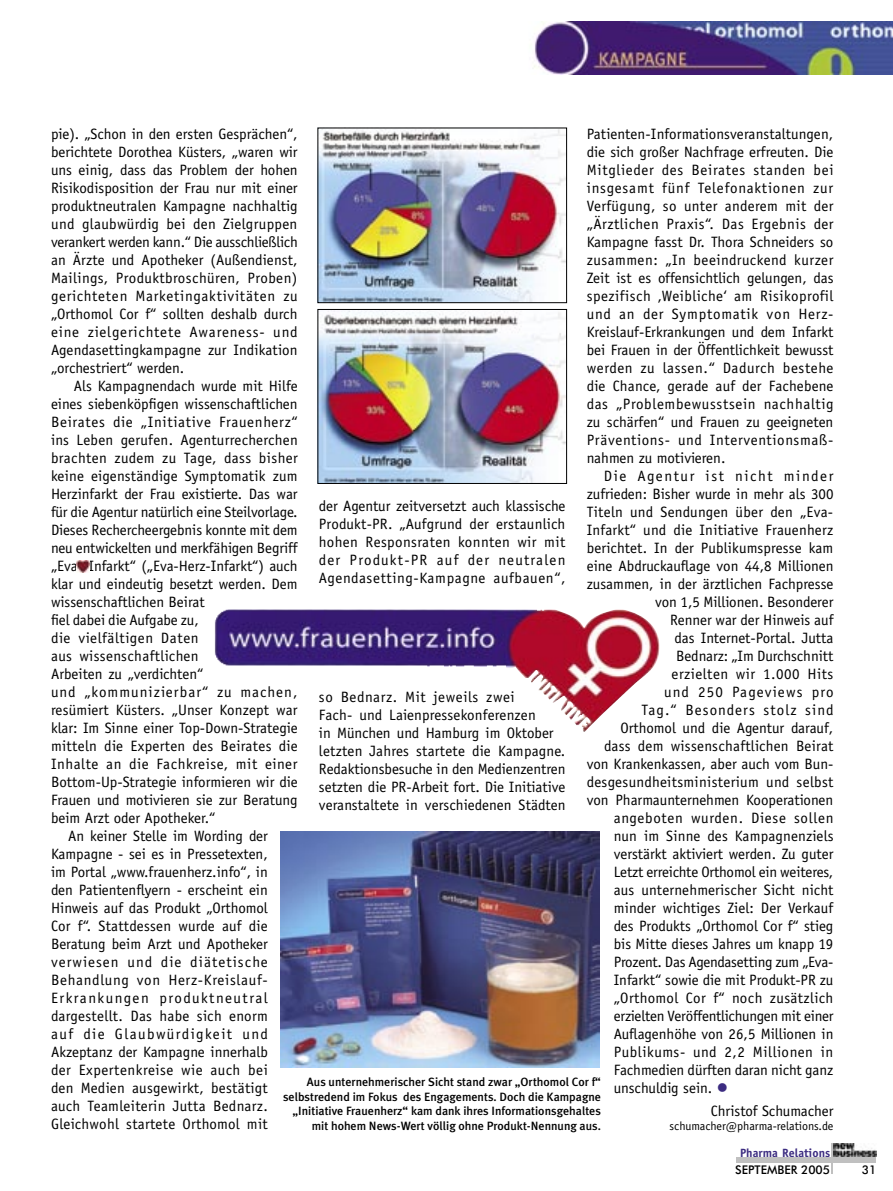
<style>
.page{position:relative;width:893px;height:1191px;background:#fff}
.page>*{position:absolute;margin:0;border:0;box-sizing:border-box;transform-origin:0 0}
.Fließtext{font:15px/18px "Officina Sans";color:#000;text-align:justify}
.Fließtext-2{font:15px "Officina Sans";letter-spacing:.02em;color:#000}
.Fließtext-3{font:15px "Officina Sans";letter-spacing:.025em;color:#000}
.Fließtext-4{font:15px "Officina Sans";letter-spacing:.045em;color:#000}
.Fließtext-5{font:15px "Officina Sans";letter-spacing:.04em;color:#000}
.Fließtext-6{font:15px "Officina Sans";letter-spacing:.11em;color:#000}
.Fließtext-7{font:15px "Officina Sans";letter-spacing:.07em;color:#000}
.Fließtext-8{font:15px "Officina Sans";letter-spacing:.035em;color:#000}
.Fließtext-9{font:15px "Officina Sans";letter-spacing:.08em;color:#000}
.Bildtext{font:500 12px/14.4px "Meta Plus";color:#000;text-align:right}
.Autorenangabe{font:12px "Officina Sans";color:#000}
.t1{font:500 12px "Futura BT";color:#000}
.t2{font:700 12px "Officina Sans";color:#3c2c81}
.s1{color:#3c2c81}
</style>
<div class="page">
<hr style="left:831px;top:1143px;width:2px;height:31px;background:#c0c0c0">
<img style="left:834px;top:1143px;width:42px;height:13px">
<div style="left:736px;top:1157px;width:140px;height:5px;background:#c0c0c0"></div>
<img style="left:281px;top:831px;width:319px;height:236px">
<img style="left:215px;top:609px;width:445px;height:123px">
<img style="left:319px;top:130px;width:246px;height:171px">
<div style="left:317px;top:128px;width:250px;height:175px;border:1px solid #000"></div>
<img style="left:319px;top:311px;width:246px;height:171px">
<div style="left:317px;top:309px;width:250px;height:175px;border:1px solid #000"></div>
<img style="left:534px;top:21px;width:359px;height:54px">
<svg style="left:77px;top:560px;width:12px;height:12px"></svg>
<p class="Fließtext" style="left:51px;top:125px;width:248px">pie). „Schon in den ersten Gesprächen“, berichtete Dorothea Küsters, „waren wir uns einig, dass das Problem der hohen Risikodisposition der Frau nur mit einer produktneutralen Kampagne nachhaltig und glaubwürdig bei den Zielgruppen verankert werden kann.“ Die ausschließlich an Ärzte und Apotheker (Außendienst, Mailings, Produktbroschüren, Proben) gerichteten Marketingaktivitäten zu „Orthomol Cor f“ sollten deshalb durch eine zielgerichtete Awareness- und Agendasettingkampagne zur Indikation „orchestriert“ werden.</p>
<p class="Fließtext" style="left:51px;top:377px;width:248px;text-align:left;text-indent:23px">Als Kampagnendach wurde mit Hilfe eines siebenköpfigen wissenschaftlichen Beirates die „Initiative Frauenherz“ ins Leben gerufen. Agenturrecherchen brachten zudem zu Tage, dass bisher keine eigenständige Symptomatik zum Herzinfarkt der Frau existierte. Das war für die Agentur natürlich eine Steilvorlage.<br>Dieses Rechercheergebnis konnte mit dem neu entwickelten und merkfähigen Begriff „Eva Infarkt“ („Eva-Herz-Infarkt“) auch klar und eindeutig besetzt werden. Dem wissenschaftlichen Beirat<br>fiel dabei die Aufgabe zu,<br>die vielfältigen Daten<br>aus wissenschaftlichen<br>Arbeiten zu „verdichten“<br>und „kommunizierbar“ zu machen, resümiert Küsters. „Unser Konzept war klar: Im Sinne einer Top-Down-Strategie mitteln die Experten des Beirates die Inhalte an die Fachkreise, mit einer Bottom-Up-Strategie informieren wir die Frauen und motivieren sie zur Beratung beim Arzt oder Apotheker.“</p>
<p class="Fließtext" style="left:51px;top:827px;width:218px;text-indent:17px">An keiner Stelle im Wording der Kampagne - sei es in Pressetexten, im Portal „www.frauenherz.info“, in den Patientenflyern - erscheint ein Hinweis auf das Produkt „Orthomol Cor f“. Stattdessen wurde auf die Beratung beim Arzt und Apotheker verwiesen und die diätetische Behandlung von Herz-Kreislauf-Erkrankungen produktneutral dargestellt. Das habe sich enorm auf die Glaubwürdigkeit und Akzeptanz der Kampagne innerhalb der Expertenkreise wie auch bei den Medien ausgewirkt, bestätigt auch Teamleiterin Jutta Bednarz.<br>Gleichwohl startete Orthomol mit</p>
<p class="Fließtext" style="left:587px;top:125px;width:248px">Patienten-Informationsveranstaltungen, die sich großer Nachfrage erfreuten. Die Mitglieder des Beirates standen bei insgesamt fünf Telefonaktionen zur Verfügung, so unter anderem mit der „Ärztlichen Praxis“. Das Ergebnis der Kampagne fasst Dr. Thora Schneiders so zusammen: „In beeindruckend kurzer Zeit ist es offensichtlich gelungen, das spezifisch ‚Weibliche‘ am Risikoprofil und an der Symptomatik von Herz-Kreislauf-Erkrankungen und dem Infarkt bei Frauen in der Öffentlichkeit bewusst werden zu lassen.“ Dadurch bestehe die Chance, gerade auf der Fachebene das „Problembewusstsein nachhaltig zu schärfen“ und Frauen zu geeigneten Präventions- und Interventionsmaß&shy;nahmen zu motivieren.</p>
<p class="Fließtext-6" style="left:604px;top:467px;width:231px">Die Agentur ist nicht minder</p>
<p class="Fließtext" style="left:587px;top:485px;width:248px">zufrieden: Bisher wurde in mehr als 300</p>
<p class="Fließtext-2" style="left:587px;top:503px;width:248px">Titeln und Sendungen über den „Eva-</p>
<p class="Fließtext" style="left:587px;top:521px;width:248px">Infarkt“ und die Initiative Frauenherz</p>
<p class="Fließtext" style="left:587px;top:539px;width:248px">berichtet. In der Publikumspresse kam</p>
<p class="Fließtext" style="left:587px;top:557px;width:248px">eine Abdruckauflage von 44,8 Millionen</p>
<p class="Fließtext" style="left:587px;top:575px;width:248px">zusammen, in der ärztlichen Fachpresse</p>
<p class="Fließtext" style="left:655px;top:593px;width:180px">von 1,5 Millionen. Besonderer</p>
<p class="Fließtext" style="left:670px;top:611px;width:165px">Renner war der Hinweis auf</p>
<p class="Fließtext" style="left:674px;top:629px;width:160px">das Internet-Portal. Jutta</p>
<p class="Fließtext" style="left:676px;top:647px;width:159px">Bednarz: „Im Durchschnitt</p>
<p class="Fließtext-8" style="left:671px;top:665px;width:163px">erzielten wir 1.000 Hits</p>
<p class="Fließtext-9" style="left:664px;top:683px;width:171px">und 250 Pageviews pro</p>
<p class="Fließtext-7" style="left:641px;top:701px;width:193px">Tag.“ Besonders stolz sind</p>
<p class="Fließtext" style="left:620px;top:719px;width:214px">Orthomol und die Agentur darauf,</p>
<p class="Fließtext-2" style="left:604px;top:737px;width:231px">dass dem wissenschaftlichen Beirat</p>
<p class="Fließtext" style="left:587px;top:755px;width:248px">von Krankenkassen, aber auch vom Bun-</p>
<p class="Fließtext-2" style="left:587px;top:773px;width:248px">desgesundheitsministerium und selbst</p>
<p class="Fließtext" style="left:587px;top:791px;width:248px">von Pharmaunternehmen Kooperationen</p>
<p class="Fließtext-4" style="left:614px;top:809px;width:221px">angeboten wurden. Diese sollen</p>
<p class="Fließtext" style="left:614px;top:827px;width:221px">nun im Sinne des Kampagnenziels</p>
<p class="Fließtext" style="left:614px;top:845px;width:221px">verstärkt aktiviert werden. Zu guter</p>
<p class="Fließtext" style="left:614px;top:863px;width:221px">Letzt erreichte Orthomol ein weiteres,</p>
<p class="Fließtext" style="left:614px;top:881px;width:221px">aus unternehmerischer Sicht nicht</p>
<p class="Fließtext" style="left:614px;top:899px;width:221px">minder wichtiges Ziel: Der Verkauf</p>
<p class="Fließtext" style="left:614px;top:917px;width:221px">des Produkts „Orthomol Cor f“ stieg</p>
<p class="Fließtext" style="left:614px;top:935px;width:221px">bis Mitte dieses Jahres um knapp 19</p>
<p class="Fließtext" style="left:614px;top:953px;width:221px">Prozent. Das Agendasetting zum „Eva-</p>
<p class="Fließtext" style="left:614px;top:971px;width:221px">Infarkt“ sowie die mit Produkt-PR zu</p>
<p class="Fließtext-3" style="left:614px;top:989px;width:221px">„Orthomol Cor f“ noch zusätzlich</p>
<p class="Fließtext" style="left:614px;top:1007px;width:221px">erzielten Veröffentlichungen mit einer</p>
<p class="Fließtext" style="left:614px;top:1025px;width:221px">Auflagenhöhe von 26,5 Millionen in</p>
<p class="Fließtext-5" style="left:614px;top:1043px;width:221px">Publikums- und 2,2 Millionen in</p>
<p class="Fließtext" style="left:614px;top:1061px;width:221px">Fachmedien dürften daran nicht ganz</p>
<p class="Fließtext" style="left:614px;top:1079px;width:116px">unschuldig sein. <span class="s1">●</span></p>
<p class="Fließtext" style="left:711px;top:1101px;width:124px">Christof Schumacher</p>
<p class="Autorenangabe" style="left:670px;top:1119px;width:165px">schumacher@pharma-relations.de</p>
<p class="Fließtext" style="left:319px;top:497px;width:248px">der Agentur zeitversetzt auch klassische Produkt-PR. „Aufgrund der erstaunlich hohen Responsraten konnten wir mit der Produkt-PR auf der neutralen Agendasetting-Kampagne aufbauen“,</p>
<p class="Fließtext" style="left:319px;top:687px;width:248px;text-align:left">so Bednarz. Mit jeweils zwei<br>Fach- und Laienpressekonferenzen<br>in München und Hamburg im Oktober letzten Jahres startete die Kampagne.<br>Redaktionsbesuche in den Medienzentren setzten die PR-Arbeit fort. Die Initiative veranstaltete in verschiedenen Städten</p>
<p class="Bildtext" style="left:283px;top:1075px;width:319px">Aus unternehmerischer Sicht stand zwar „Orthomol Cor f“ selbstredend im Fokus des Engagements. Doch die Kampagne „Initiative Frauenherz“ kam dank ihres Informationsgehaltes mit hohem News-Wert völlig ohne Produkt-Nennung aus.</p>
<p class="t2" style="left:740px;top:1145px;width:92px">Pharma Relations</p>
<p class="t1" style="left:735px;top:1162px;width:96px">SEPTEMBER 2005</p>
<p class="t1" style="left:862px;top:1162px;width:16px">31</p>
</div>
